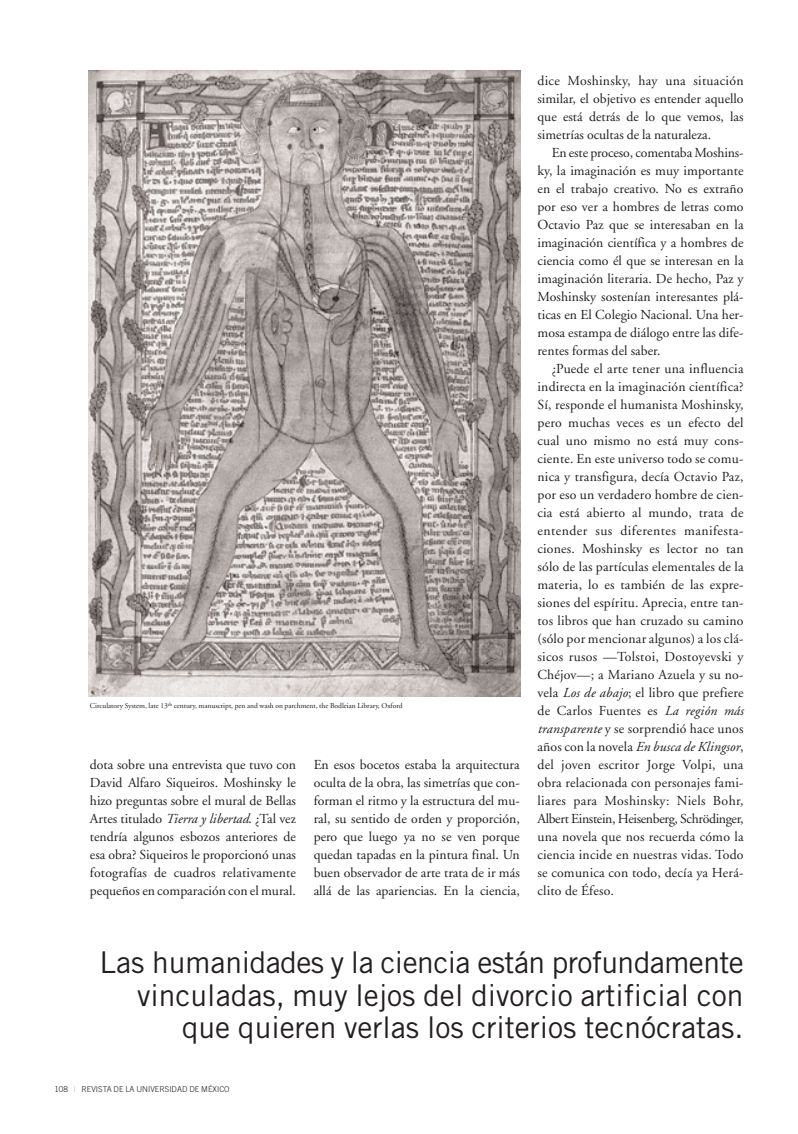
<style>
.page{position:relative;width:798px;height:1134px;background:#fff}
.page>*{position:absolute;margin:0;border:0;box-sizing:border-box;transform-origin:0 0}
.t1{font:30px/32.5px "Trade Gothic";color:#231f20;text-align:right}
.t2{font:13.75px/18px "Adobe Garamond";color:#231f20;text-align:justify}
.t3{font:300 8.12px "Trade Gothic";color:#231f20}
.t4{font:7.5px "Adobe Garamond";color:#231f20}
.s1{font-style:italic}
.s2{font-weight:400;color:#bcbdc0}
</style>
<div class="page">
<img style="left:89px;top:71px;width:431px;height:625px">
<p class="t4" style="left:90px;top:703px;width:314px">Circulatory System, late 13<sup>th</sup> century, manuscript, pen and wash on parchment, the Bodleian Library, Oxford</p>
<p class="t2" style="left:90px;top:757px;width:207px">dota sobre una entrevista que tuvo con David Alfaro Siqueiros. Moshinsky le hizo preguntas sobre el mural de Bellas Artes titulado <span class="s1">Tierra y libertad</span>. ¿Tal vez tendría algunos esbozos anteriores de esa obra? Siqueiros le proporcionó unas fotografías de cuadros relativamente pequeños en comparación con el mural.</p>
<p class="t2" style="left:313px;top:757px;width:207px">En esos bocetos estaba la arquitectura oculta de la obra, las simetrías que con&shy;forman el ritmo y la estructura del mu&shy;ral, su sentido de orden y proporción, pero que luego ya no se ven porque quedan tapadas en la pintura final. Un buen observador de arte trata de ir más allá de las apariencias. En la ciencia,</p>
<p class="t2" style="left:537px;top:73px;width:207px">dice Moshinsky, hay una situación similar, el objetivo es entender aquello que está detrás de lo que vemos, las simetrías ocultas de la naturaleza.</p>
<p class="t2" style="left:537px;top:145px;width:207px;text-indent:14px">En este proceso, comentaba Moshins&shy;ky, la imaginación es muy importante en el trabajo creativo. No es extraño por eso ver a hombres de letras como Octavio Paz que se interesaban en la imaginación científica y a hombres de ciencia como él que se interesan en la imaginación literaria. De hecho, Paz y Moshinsky sostenían interesantes plá&shy;ticas en El Colegio Nacional. Una her&shy;mosa estampa de diálogo entre las dife&shy;rentes formas del saber.</p>
<p class="t2" style="left:537px;top:361px;width:207px;text-indent:14px">¿Puede el arte tener una influencia indirecta en la imaginación científica?<br>Sí, responde el humanista Moshinsky, pero muchas veces es un efecto del cual uno mismo no está muy cons&shy;ciente. En este universo todo se comu&shy;nica y transfigura, decía Octavio Paz, por eso un verdadero hombre de cien&shy;cia está abierto al mundo, trata de entender sus diferentes manifesta&shy;ciones. Moshinsky es lector no tan sólo de las partículas elementales de la materia, lo es también de las expre&shy;siones del espíritu. Aprecia, entre tan&shy;tos libros que han cruzado su camino (sólo por mencionar algunos) a los clá&shy;sicos rusos —Tolstoi, Dostoyevski y Chéjov—; a Mariano Azuela y su no&shy;vela <span class="s1">Los de abajo</span>; el libro que prefiere de Carlos Fuentes es <span class="s1">La región más transparente</span> y se sorprendió hace unos años con la novela <span class="s1">En busca de Klingsor</span>, del joven escritor Jorge Volpi, una obra relacionada con personajes fami&shy;liares para Moshinsky: Niels Bohr, Albert Einstein, Heisenberg, Schrödinger, una novela que nos recuerda cómo la ciencia incide en nuestras vidas. Todo se comunica con todo, decía ya Herá&shy;clito de Éfeso.</p>
<h1 class="t1" style="left:99px;top:949px;width:645px">Las humanidades y la ciencia están profundamente vinculadas, muy lejos del divorcio artificial con que quieren verlas los criterios tecnócratas.</h1>
<p class="t3" style="left:54px;top:1086px;width:177px">108 <span class="s2">|</span> REVISTA DE LA UNIVERSIDAD DE MÉXICO</p>
</div>
